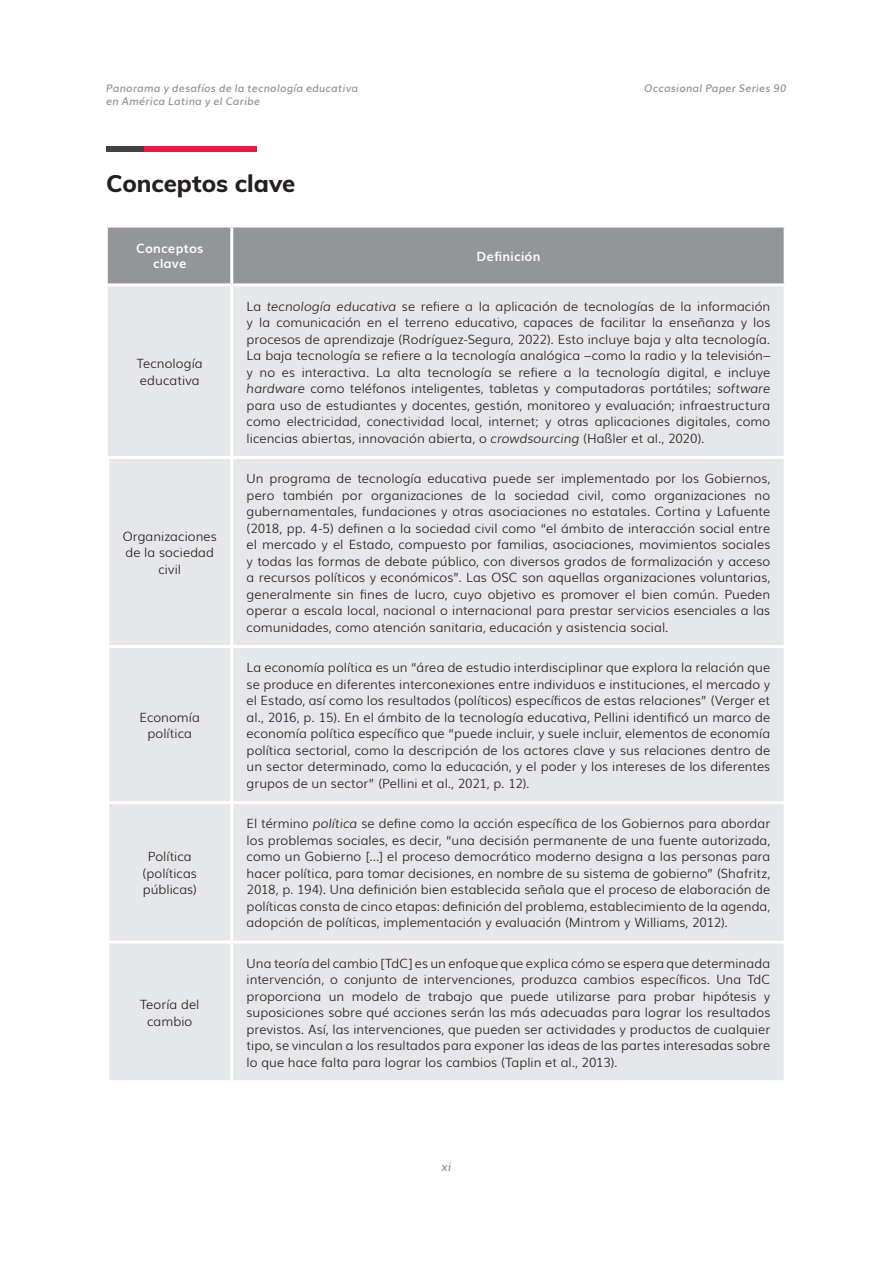
<style>
.page{position:relative;width:893px;height:1263px;background:#fff}
.page>*{position:absolute;margin:0;border:0;box-sizing:border-box;transform-origin:0 0}
.Cuerpo_de_Texto{font:800 24px "Muli";color:#231f20}
.Cuerpo_de_Texto-2{font:300 12.75px/16.5px "Muli";letter-spacing:.005em;color:#231f20;text-align:justify}
.Cuerpo_Texto_Centro{font:700 12.75px/15px "Muli";letter-spacing:.02em;color:#fff;text-align:center}
.t1{font:italic 600 12px "Muli";color:#939598}
.t2{font:italic 600 10.5px/12.8px "Muli";letter-spacing:.02em;color:#939598}
.s1{font-style:italic}
</style>
<div class="page">
<div style="left:106px;top:146px;width:38px;height:5px;background:#414343"></div>
<div style="left:144px;top:146px;width:113px;height:5px;background:#ed1943"></div>
<div style="left:108px;top:228px;width:676px;height:55px;background:#939598"></div>
<div style="left:108px;top:286px;width:676px;height:170px;background:#e6e7e9"></div>
<div style="left:109px;top:459px;width:675px;height:621px;background:#e6e7e9"></div>
<hr style="left:230px;top:228px;width:3px;height:55px;background:#fff">
<hr style="left:230px;top:286px;width:3px;height:170px;background:#fff">
<hr style="left:230px;top:459px;width:3px;height:186px;background:#fff">
<hr style="left:106px;top:645px;width:126px;height:3px;background:#fff">
<hr style="left:232px;top:645px;width:555px;height:3px;background:#fff">
<hr style="left:230px;top:648px;width:3px;height:153px;background:#fff">
<hr style="left:106px;top:801px;width:126px;height:3px;background:#fff">
<hr style="left:232px;top:801px;width:555px;height:3px;background:#fff">
<hr style="left:230px;top:804px;width:3px;height:136px;background:#fff">
<hr style="left:106px;top:940px;width:126px;height:3px;background:#fff">
<hr style="left:232px;top:940px;width:555px;height:3px;background:#fff">
<hr style="left:230px;top:943px;width:3px;height:137px;background:#fff">
<p class="t2" style="left:106px;top:81px;width:253px">Panorama y desafíos de la tecnología educativa en América Latina y el Caribe</p>
<p class="t2" style="left:644px;top:81px;width:144px">Occasional Paper Series 90</p>
<p class="Cuerpo_de_Texto" style="left:106px;top:166px;width:191px">Conceptos clave</p>
<p class="Cuerpo_Texto_Centro" style="left:136px;top:240px;width:69px">Conceptos clave</p>
<p class="Cuerpo_Texto_Centro" style="left:477px;top:248px;width:65px">Definición</p>
<p class="Cuerpo_de_Texto-2" style="left:137px;top:354px;width:67px">Tecnología educativa</p>
<p class="Cuerpo_de_Texto-2" style="left:123px;top:527px;width:96px;text-align:center">Organizaciones de la sociedad civil</p>
<p class="Cuerpo_de_Texto-2" style="left:140px;top:708px;width:62px;text-align:center">Economía política</p>
<p class="Cuerpo_de_Texto-2" style="left:143px;top:847px;width:56px;text-align:center">Política (políticas públicas)</p>
<p class="Cuerpo_de_Texto-2" style="left:140px;top:995px;width:61px;text-align:center">Teoría del cambio</p>
<p class="Cuerpo_de_Texto-2" style="left:247px;top:297px;width:525px">La <span class="s1">tecnología educativa</span> se refiere a la aplicación de tecnologías de la información y la comunicación en el terreno educativo, capaces de facilitar la enseñanza y los procesos de aprendizaje (Rodríguez-Segura, 2022). Esto incluye baja y alta tecnología.<br>La baja tecnología se refiere a la tecnología analógica –como la radio y la televisión– y no es interactiva. La alta tecnología se refiere a la tecnología digital, e incluye <span class="s1">hardware</span> como teléfonos inteligentes, tabletas y computadoras portátiles; <span class="s1">software </span>para uso de estudiantes y docentes, gestión, monitoreo y evaluación; infraestructura como electricidad, conectividad local, internet; y otras aplicaciones digitales, como licencias abiertas, innovación abierta, o <span class="s1">crowdsourcing</span> (Haßler et al., 2020).</p>
<p class="Cuerpo_de_Texto-2" style="left:247px;top:469px;width:525px">Un programa de tecnología educativa puede ser implementado por los Gobiernos, pero también por organizaciones de la sociedad civil, como organizaciones no gubernamentales, fundaciones y otras asociaciones no estatales. Cortina y Lafuente (2018, pp. 4-5) definen a la sociedad civil como “el ámbito de interacción social entre el mercado y el Estado, compuesto por familias, asociaciones, movimientos sociales y todas las formas de debate público, con diversos grados de formalización y acceso a recursos políticos y económicos”. Las OSC son aquellas organizaciones voluntarias, generalmente sin fines de lucro, cuyo objetivo es promover el bien común. Pueden operar a escala local, nacional o internacional para prestar servicios esenciales a las comunidades, como atención sanitaria, educación y asistencia social.</p>
<p class="Cuerpo_de_Texto-2" style="left:247px;top:658px;width:525px">La economía política es un “área de estudio interdisciplinar que explora la relación que se produce en diferentes interconexiones entre individuos e instituciones, el mercado y el Estado, así como los resultados (políticos) específicos de estas relaciones” (Verger et al., 2016, p. 15). En el ámbito de la tecnología educativa, Pellini identificó un marco de economía política específico que “puede incluir, y suele incluir, elementos de economía política sectorial, como la descripción de los actores clave y sus relaciones dentro de un sector determinado, como la educación, y el poder y los intereses de los diferentes grupos de un sector” (Pellini et al., 2021, p. 12).</p>
<p class="Cuerpo_de_Texto-2" style="left:247px;top:814px;width:525px">El término <span class="s1">política</span> se define como la acción específica de los Gobiernos para abordar los problemas sociales, es decir, “una decisión permanente de una fuente autorizada, como un Gobierno [...] el proceso democrático moderno designa a las personas para hacer política, para tomar decisiones, en nombre de su sistema de gobierno” (Shafritz, 2018, p. 194). Una definición bien establecida señala que el proceso de elaboración de políticas consta de cinco etapas: definición del problema, establecimiento de la agenda, adopción de políticas, implementación y evaluación (Mintrom y Williams, 2012).</p>
<p class="Cuerpo_de_Texto-2" style="left:247px;top:954px;width:525px">Una teoría del cambio [TdC] es un enfoque que explica cómo se espera que determinada intervención, o conjunto de intervenciones, produzca cambios específicos. Una TdC proporciona un modelo de trabajo que puede utilizarse para probar hipótesis y suposiciones sobre qué acciones serán las más adecuadas para lograr los resultados previstos. Así, las intervenciones, que pueden ser actividades y productos de cualquier tipo, se vinculan a los resultados para exponer las ideas de las partes interesadas sobre lo que hace falta para lograr los cambios (Taplin et al., 2013).</p>
<p class="t1" style="left:442px;top:1157px;width:11px">xi</p>
</div>
